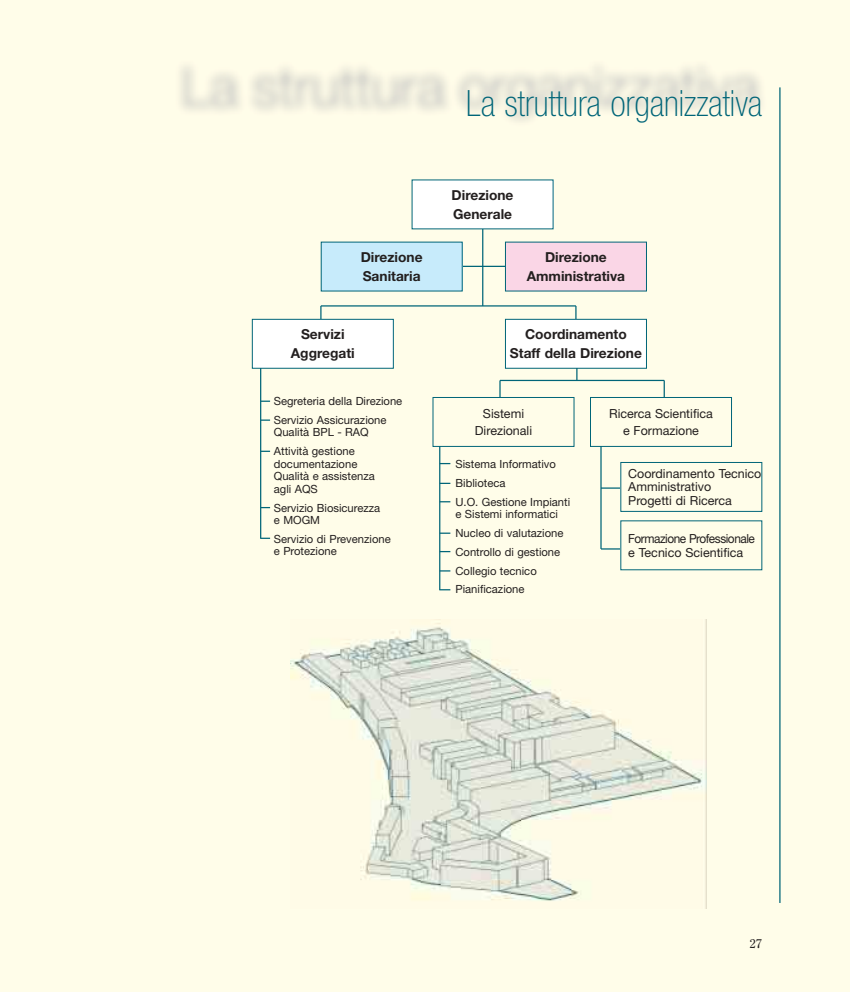
<style>
.page{position:relative;width:850px;height:992px;background:#fff}
.page>*{position:absolute;margin:0;border:0;box-sizing:border-box;transform-origin:0 0}
.t1{font:100 condensed 36.25px "Helvetica Neue";color:#006578}
.t2{font:700 13.75px/18.8px "Helvetica Neue";color:#231f1f;text-align:center}
.t3{font:12.5px/13.8px "Helvetica Neue";color:#231f1f;text-align:center}
.t4{font:12.5px/13.8px "Helvetica Neue";letter-spacing:-.04em;color:#231f1f;scale:.95 1}
.t5{font:12.5px "Clearface";color:#231f1f}
.t6{font:11.25px/18.8px "Helvetica Neue";color:#231f1f}
</style>
<div class="page">
<div style="left:0;top:0;width:850px;height:991px;background:#fffde9"></div>
<hr style="left:779px;top:87px;width:2px;height:815px;background:#006578">
<img style="left:291px;top:619px;width:415px;height:289px">
<hr style="left:482px;top:221px;width:1px;height:85px;background:#006578">
<hr style="left:260px;top:360px;width:1px;height:178px;background:#006578">
<svg style="left:260px;top:537px;width:10px;height:2px"></svg>
<svg style="left:261px;top:450px;width:9px;height:2px"></svg>
<svg style="left:261px;top:400px;width:9px;height:2px"></svg>
<hr style="left:455px;top:266px;width:56px;height:1px;background:#006578">
<hr style="left:321px;top:305px;width:255px;height:1px;background:#006578">
<svg style="left:575px;top:306px;width:2px;height:13px"></svg>
<hr style="left:576px;top:360px;width:2px;height:20px;background:#006578">
<hr style="left:500px;top:380px;width:164px;height:1px;background:#006578">
<svg style="left:664px;top:380px;width:1px;height:17px"></svg>
<hr style="left:499px;top:380px;width:2px;height:31px;background:#006578">
<hr style="left:439px;top:436px;width:1px;height:153px;background:#006578">
<hr style="left:600px;top:436px;width:2px;height:113px;background:#006578">
<svg style="left:601px;top:548px;width:19px;height:1px"></svg>
<svg style="left:601px;top:487px;width:19px;height:1px"></svg>
<svg style="left:440px;top:482px;width:10px;height:2px"></svg>
<svg style="left:320px;top:306px;width:2px;height:13px"></svg>
<div style="left:505px;top:319px;width:141px;height:49px;background:#fff"></div>
<div style="left:505px;top:319px;width:142px;height:49px;border:1px solid #006578"></div>
<div style="left:433px;top:397px;width:141px;height:49px;background:#fffde9"></div>
<div style="left:433px;top:397px;width:141px;height:49px;border:1px solid #006578"></div>
<div style="left:590px;top:397px;width:142px;height:49px;background:#fffde9"></div>
<div style="left:590px;top:397px;width:142px;height:49px;border:1px solid #006578"></div>
<div style="left:620px;top:462px;width:142px;height:49px;border:1px solid #006578"></div>
<div style="left:252px;top:319px;width:141px;height:49px;background:#fff"></div>
<div style="left:252px;top:319px;width:142px;height:49px;border:1px solid #006578"></div>
<div style="left:412px;top:180px;width:141px;height:49px;background:#fff"></div>
<div style="left:321px;top:242px;width:141px;height:49px;background:#c7ebfb"></div>
<div style="left:505px;top:242px;width:141px;height:49px;background:#fad6e6"></div>
<h1 class="t1" style="left:466px;top:90px;width:298px">La struttura organizzativa</h1>
<p class="t2" style="left:452px;top:187px;width:63px;text-align:left">Direzione<br>Generale</p>
<p class="t2" style="left:361px;top:249px;width:63px;text-align:left">Direzione<br>Sanitaria</p>
<p class="t2" style="left:527px;top:249px;width:100px">Direzione<br>Amministrativa</p>
<p class="t2" style="left:291px;top:326px;width:65px">Servizi<br>Aggregati</p>
<p class="t6" style="left:274px;top:393px;width:130px">Segreteria della Direzione<br>Servizio Assicurazione</p>
<p class="t6" style="left:274px;top:424px;width:96px">Qualità BPL - RAQ<br>Attività gestione</p>
<p class="t6" style="left:274px;top:458px;width:103px;line-height:12.5px">documentazione<br>Qualità e assistenza agli AQS</p>
<p class="t6" style="left:274px;top:502px;width:108px;line-height:12.5px">Servizio Biosicurezza e MOGM</p>
<p class="t6" style="left:274px;top:533px;width:119px;line-height:12.5px">Servizio di Prevenzione e Protezione</p>
<p class="t2" style="left:510px;top:326px;width:134px">Coordinamento<br>Staff della Direzione</p>
<p class="t3" style="left:475px;top:405px;width:59px;line-height:17.5px">Sistemi<br>Direzionali</p>
<p class="t3" style="left:609px;top:407px;width:105px;line-height:16.2px">Ricerca Scientifica e Formazione</p>
<p class="t3" style="left:628px;top:467px;width:135px;text-align:left">Coordinamento Tecnico<br>Amministrativo<br>Progetti di Ricerca</p>
<p class="t4" style="left:628px;top:532px;width:135px">Formazione Professionale e Tecnico Scientifica</p>
<p class="t6" style="left:455px;top:456px;width:116px">Sistema Informativo<br>Biblioteca<br>U.O. Gestione Impianti</p>
<p class="t6" style="left:455px;top:506px;width:110px">e Sistemi informatici<br>Nucleo di valutazione<br>Controllo di gestione<br>Collegio tecnico<br>Pianificazione</p>
<p class="t5" style="left:750px;top:938px;width:14px">27</p>
</div>
